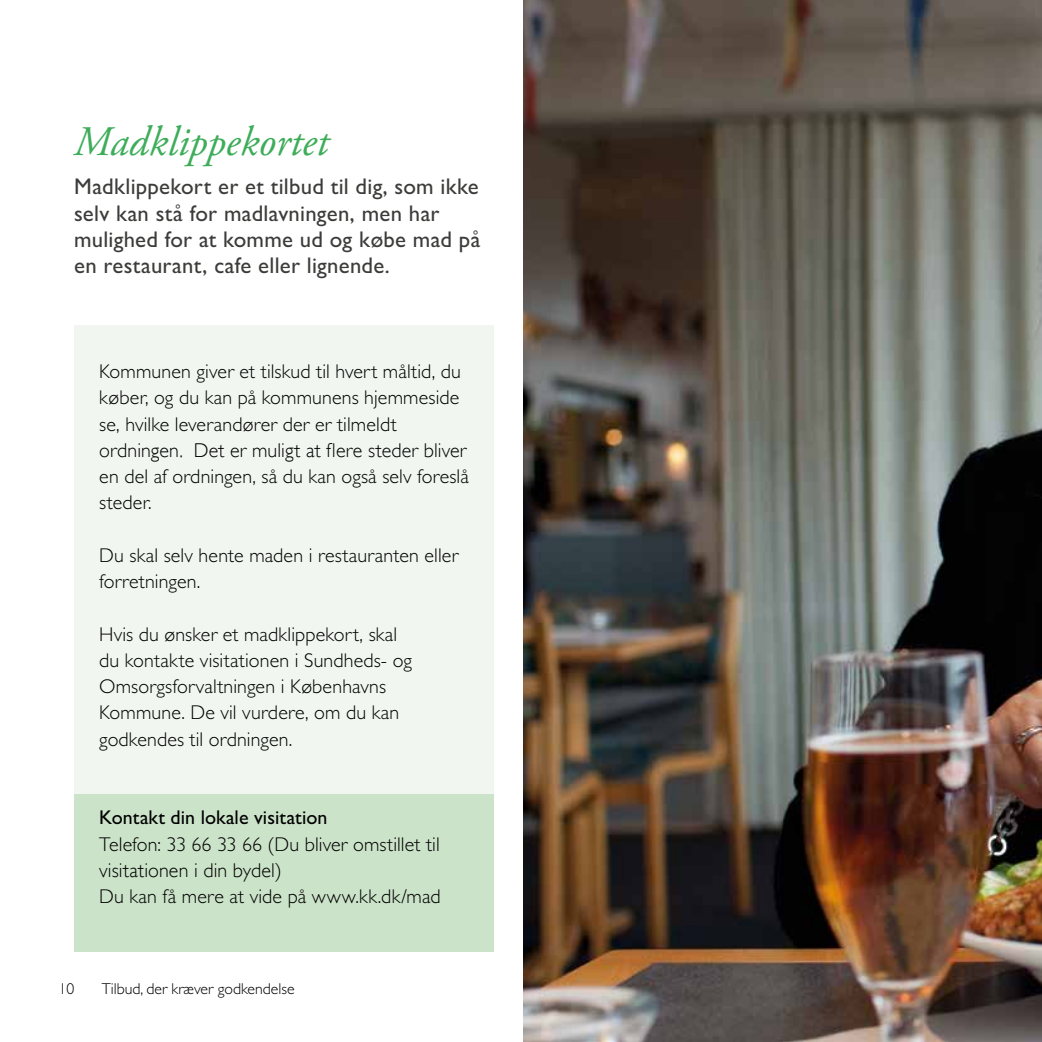
<style>
.page{position:relative;width:1042px;height:1042px;background:#fff}
.page>*{position:absolute;margin:0;border:0;box-sizing:border-box;transform-origin:0 0}
.t1{font:italic 42px "Adobe Garamond Pro";letter-spacing:-.005em;color:#3ead5a}
.t2{font:22.75px/26.2px "Gill Sans";letter-spacing:.01em;color:#3c3c3b}
.t3{font:19.95px/26.2px "Gill Sans Light 2";letter-spacing:.005em;color:#000}
.t4{font:19.95px "Gill Sans";color:#000}
.t5{font:300 15.75px "Gill Sans";color:#000}
.s1{font-family:"Gill Sans";font-weight:300}
</style>
<div class="page">
<img style="left:523px;top:0;width:519px;height:1042px">
<div style="left:74px;top:326px;width:420px;height:525px;background:#f1f7f0"></div>
<div style="left:74px;top:794px;width:420px;height:158px;background:#cbe3c8"></div>
<h3 class="t1" style="left:74px;top:116px;width:256px">Madklippekortet</h3>
<p class="t2" style="left:74px;top:173px;width:408px">Madklippekort er et tilbud til dig, som ikke selv kan stå for madlavningen, men har mulighed for at komme ud og købe mad på en restaurant, cafe eller lignende.</p>
<p class="t3" style="left:99px;top:358px;width:371px">Kommunen giver et tilskud til hvert måltid, du køber, og du kan på kommunens hjemmeside se, hvilke leverandører der er tilmeldt <span class="s1">ordningen. Det er muligt at flere steder bliver </span>en del af ordningen, så du kan også selv foreslå steder.</p>
<p class="t3" style="left:99px;top:542px;width:361px">Du skal selv hente maden i restauranten eller forretningen.</p>
<p class="t3" style="left:99px;top:621px;width:314px">Hvis du ønsker et madklippekort, skal du kontakte visitationen i Sundheds- og Omsorgsforvaltningen i Københavns Kommune. De vil vurdere, om du kan godkendes til ordningen.</p>
<h4 class="t4" style="left:99px;top:806px;width:230px">Kontakt din lokale visitation</h4>
<p class="t3" style="left:99px;top:831px;width:342px">Telefon: 33 66 33 66 (Du bliver omstillet til <span class="s1">visitationen i din bydel)</span></p>
<p class="t3" style="left:99px;top:883px;width:343px">Du kan få mere at vide på www.kk.dk/mad</p>
<p class="t5" style="left:59px;top:979px;width:17px">10</p>
<p class="t5" style="left:102px;top:979px;width:194px">Tilbud, der kræver godkendelse</p>
</div>
